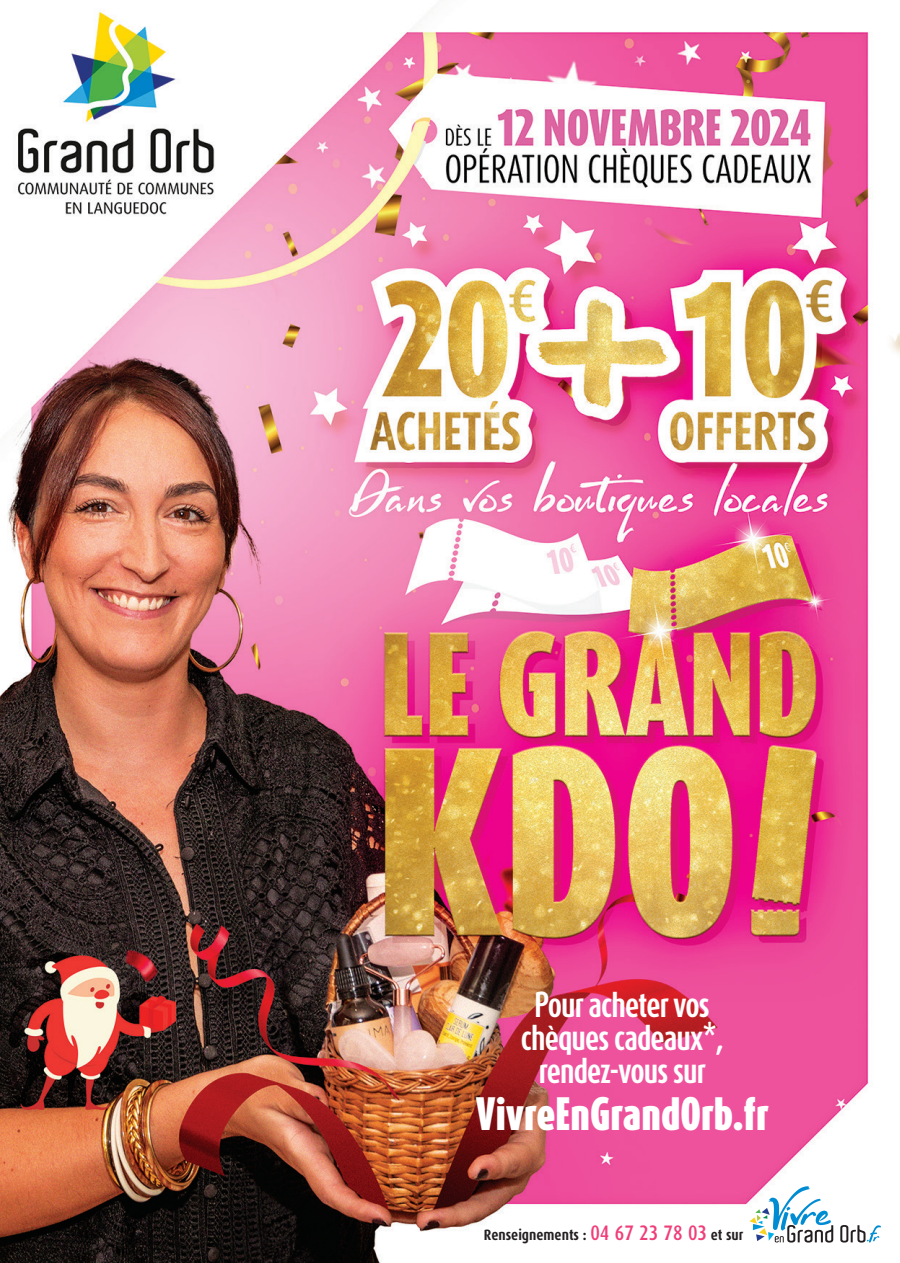
<style>
.page{position:relative;width:900px;height:1263px;background:#fff}
.page>*{position:absolute;margin:0;border:0;box-sizing:border-box;transform-origin:0 0}
.Titre{font:900 39px "Dax Compact Pro";color:#fff}
.Titre-2{font:700 30px/33px "Dax Compact Pro";letter-spacing:-.03em;color:#fff;text-align:center}
.Titre-3{font:700 15px "Dax Condensed";color:#231f20}
.s1{font-weight:500;font-size:21px;color:#ef3e78}
</style>
<div class="page">
<img style="left:0;top:11px;width:899px;height:1252px">
<svg style="left:840px;top:1225px;width:41px;height:17px"></svg>
<svg style="left:749px;top:1186px;width:84px;height:56px"></svg>
<svg style="left:0;top:1257px;width:6px;height:6px"></svg>
<svg style="left:895px;top:1257px;width:4px;height:6px"></svg>
<p class="Titre-2" style="left:520px;top:988px;width:204px">Pour acheter vos chèques cadeaux*, rendez-vous sur</p>
<p class="Titre" style="left:476px;top:1086px;width:295px">VivreEnGrandOrb.fr</p>
<p class="Titre-3" style="left:484px;top:1227px;width:261px">Renseignements : <span class="s1">04 67 23 78 03</span> et sur</p>
</div>
